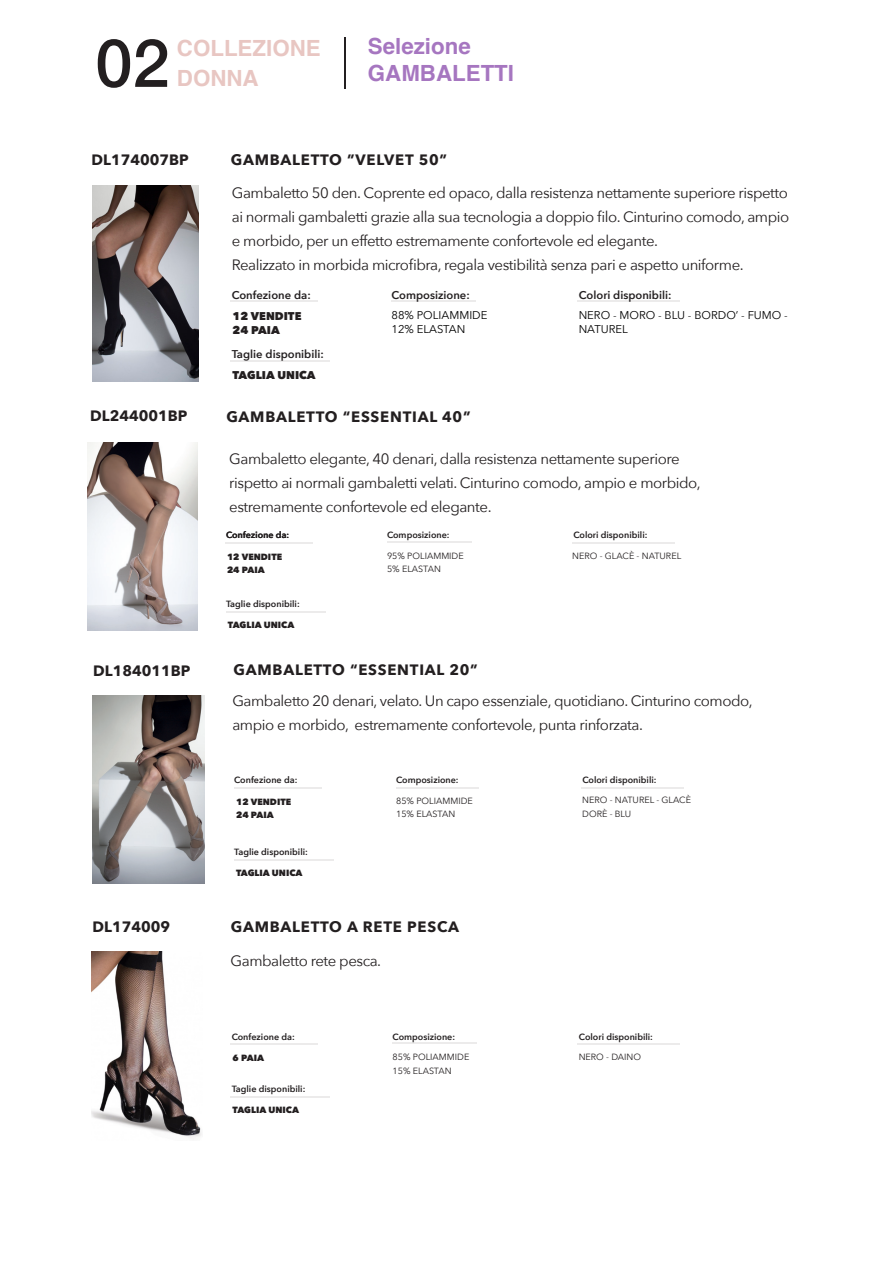
<style>
.page{position:relative;width:893px;height:1263px;background:#fff}
.page>*{position:absolute;margin:0;border:0;box-sizing:border-box;transform-origin:0 0}
.t1{font:500 66.9px "Helvetica Neue";color:#231f20}
.t2{font:700 22.35px "Helvetica";color:#a676c0}
.t3{font:700 22.35px/30px "Helvetica";color:#e8c6c2}
.t4{font:15px/24px "Avenir Next";letter-spacing:-.03em;color:#231f20;text-align:justify}
.t5{font:700 15px "Avenir Next";letter-spacing:.05em;color:#231f20}
.t6{font:700 15px "Avenir Next";color:#231f20}
.t7{font:600 11.25px "Avenir Next";color:#231f20}
.t8{font:11.25px/13.5px "Avenir Next";color:#000}
.t9{font:800 11.25px "Avenir Next";color:#231f20}
.t10{font:600 9px "Avenir Next";color:#231f20}
.t11{font:9px "Avenir Next";color:#231f20}
.t12{font:800 9px "Avenir Next";color:#231f20}
</style>
<div class="page">
<hr style="left:344px;top:38px;width:1px;height:51px;background:#231f20">
<img style="left:92px;top:952px;width:110px;height:187px">
<img style="left:93px;top:696px;width:111px;height:188px">
<img style="left:87px;top:442px;width:110px;height:188px">
<hr style="left:393px;top:1043px;width:84px;height:1px;background:#231f20">
<hr style="left:231px;top:1044px;width:87px;height:1px;background:#231f20">
<hr style="left:231px;top:1096px;width:99px;height:1px;background:#231f20">
<hr style="left:578px;top:1044px;width:102px;height:1px;background:#231f20">
<hr style="left:396px;top:787px;width:83px;height:1px;background:#231f20">
<hr style="left:234px;top:787px;width:87px;height:1px;background:#231f20">
<hr style="left:234px;top:859px;width:100px;height:1px;background:#231f20">
<hr style="left:581px;top:787px;width:103px;height:1px;background:#231f20">
<hr style="left:387px;top:541px;width:84px;height:1px;background:#231f20">
<hr style="left:225px;top:542px;width:87px;height:1px;background:#231f20">
<hr style="left:572px;top:542px;width:103px;height:1px;background:#231f20">
<hr style="left:226px;top:611px;width:100px;height:1px;background:#231f20">
<hr style="left:391px;top:300px;width:85px;height:2px;background:#231f20">
<hr style="left:231px;top:300px;width:87px;height:2px;background:#231f20">
<hr style="left:231px;top:360px;width:99px;height:1px;background:#231f20">
<hr style="left:578px;top:300px;width:102px;height:2px;background:#231f20">
<img style="left:93px;top:185px;width:105px;height:197px">
<p class="t1" style="left:95px;top:9px;width:76px">02</p>
<p class="t3" style="left:177px;top:35px;width:145px">COLLEZIONE<br>DONNA</p>
<p class="t2" style="left:368px;top:33px;width:104px">Selezione</p>
<p class="t2" style="left:368px;top:60px;width:148px">GAMBALETTI</p>
<p class="t6" style="left:92px;top:147px;width:99px">DL174007BP</p>
<p class="t5" style="left:231px;top:147px;width:218px">GAMBALETTO ”VELVET 50”</p>
<p class="t4" style="left:232px;top:180px;width:559px">Gambaletto 50 den. Coprente ed opaco, dalla resistenza nettamente superiore rispetto ai normali gambaletti grazie alla sua tecnologia a doppio filo. Cinturino comodo, ampio e morbido, per un effetto estremamente confortevole ed elegante.</p>
<p class="t4" style="left:232px;top:252px;width:513px">Realizzato in morbida microfibra, regala vestibilità senza pari e aspetto uniforme.</p>
<p class="t7" style="left:232px;top:285px;width:81px">Confezione da:</p>
<p class="t9" style="left:233px;top:309px;width:70px">12 VENDITE</p>
<p class="t9" style="left:233px;top:323px;width:49px">24 PAIA</p>
<p class="t7" style="left:232px;top:345px;width:94px">Taglie disponibili:</p>
<p class="t9" style="left:233px;top:368px;width:85px">TAGLIA UNICA</p>
<p class="t7" style="left:391px;top:285px;width:80px">Composizione:</p>
<p class="t8" style="left:392px;top:308px;width:97px">88% POLIAMMIDE</p>
<p class="t8" style="left:392px;top:321px;width:75px">12% ELASTAN</p>
<p class="t7" style="left:579px;top:285px;width:94px">Colori disponibili:</p>
<p class="t8" style="left:579px;top:308px;width:211px">NERO - MORO - BLU - BORDO’ - FUMO -<br>NATUREL</p>
<p class="t6" style="left:90px;top:403px;width:99px">DL244001BP</p>
<p class="t5" style="left:226px;top:404px;width:246px">GAMBALETTO “ESSENTIAL 40”</p>
<p class="t4" style="left:229px;top:446px;width:452px">Gambaletto elegante, 40 denari, dalla resistenza nettamente superiore</p>
<p class="t4" style="left:229px;top:470px;width:473px">rispetto ai normali gambaletti velati. Cinturino comodo, ampio e morbido,</p>
<p class="t4" style="left:229px;top:494px;width:264px">estremamente confortevole ed elegante.</p>
<p class="t10" style="left:226px;top:527px;width:65px">Confezione da:</p>
<p class="t12" style="left:227px;top:551px;width:57px">12 VENDITE</p>
<p class="t12" style="left:227px;top:564px;width:39px">24 PAIA</p>
<p class="t10" style="left:226px;top:596px;width:75px">Taglie disponibili:</p>
<p class="t12" style="left:228px;top:619px;width:68px">TAGLIA UNICA</p>
<p class="t10" style="left:387px;top:527px;width:64px">Composizione:</p>
<p class="t11" style="left:387px;top:548px;width:78px">95% POLIAMMIDE</p>
<p class="t11" style="left:387px;top:561px;width:55px">5% ELASTAN</p>
<p class="t6" style="left:93px;top:657px;width:99px">DL184011BP</p>
<p class="t5" style="left:234px;top:657px;width:246px">GAMBALETTO “ESSENTIAL 20”</p>
<p class="t10" style="left:573px;top:527px;width:76px">Colori disponibili:</p>
<p class="t11" style="left:572px;top:548px;width:111px">NERO - GLACÈ - NATUREL</p>
<p class="t4" style="left:232px;top:688px;width:522px">Gambaletto 20 denari, velato. Un capo essenziale, quotidiano. Cinturino comodo,</p>
<p class="t4" style="left:232px;top:712px;width:412px">ampio e morbido, estremamente confortevole, punta rinforzata.</p>
<p class="t10" style="left:234px;top:772px;width:65px">Confezione da:</p>
<p class="t12" style="left:236px;top:796px;width:57px">12 VENDITE</p>
<p class="t12" style="left:236px;top:809px;width:39px">24 PAIA</p>
<p class="t10" style="left:234px;top:844px;width:75px">Taglie disponibili:</p>
<p class="t12" style="left:236px;top:867px;width:68px">TAGLIA UNICA</p>
<p class="t10" style="left:396px;top:772px;width:64px">Composizione:</p>
<p class="t11" style="left:396px;top:793px;width:78px">85% POLIAMMIDE</p>
<p class="t11" style="left:396px;top:806px;width:61px">15% ELASTAN</p>
<p class="t6" style="left:93px;top:914px;width:79px">DL174009</p>
<p class="t5" style="left:231px;top:913px;width:230px">GAMBALETTO A RETE PESCA</p>
<p class="t4" style="left:231px;top:948px;width:152px">Gambaletto rete pesca.</p>
<p class="t10" style="left:232px;top:1029px;width:65px">Confezione da:</p>
<p class="t12" style="left:233px;top:1052px;width:33px">6 PAIA</p>
<p class="t10" style="left:232px;top:1081px;width:75px">Taglie disponibili:</p>
<p class="t12" style="left:233px;top:1104px;width:68px">TAGLIA UNICA</p>
<p class="t10" style="left:393px;top:1029px;width:64px">Composizione:</p>
<p class="t11" style="left:393px;top:1049px;width:78px">85% POLIAMMIDE</p>
<p class="t11" style="left:393px;top:1063px;width:61px">15% ELASTAN</p>
<p class="t10" style="left:582px;top:772px;width:76px">Colori disponibili:</p>
<p class="t11" style="left:582px;top:793px;width:110px">NERO - NATUREL - GLACÈ</p>
<p class="t11" style="left:582px;top:806px;width:51px">DORÈ - BLU</p>
<p class="t10" style="left:579px;top:1029px;width:76px">Colori disponibili:</p>
<p class="t11" style="left:579px;top:1049px;width:64px">NERO - DAINO</p>
</div>
